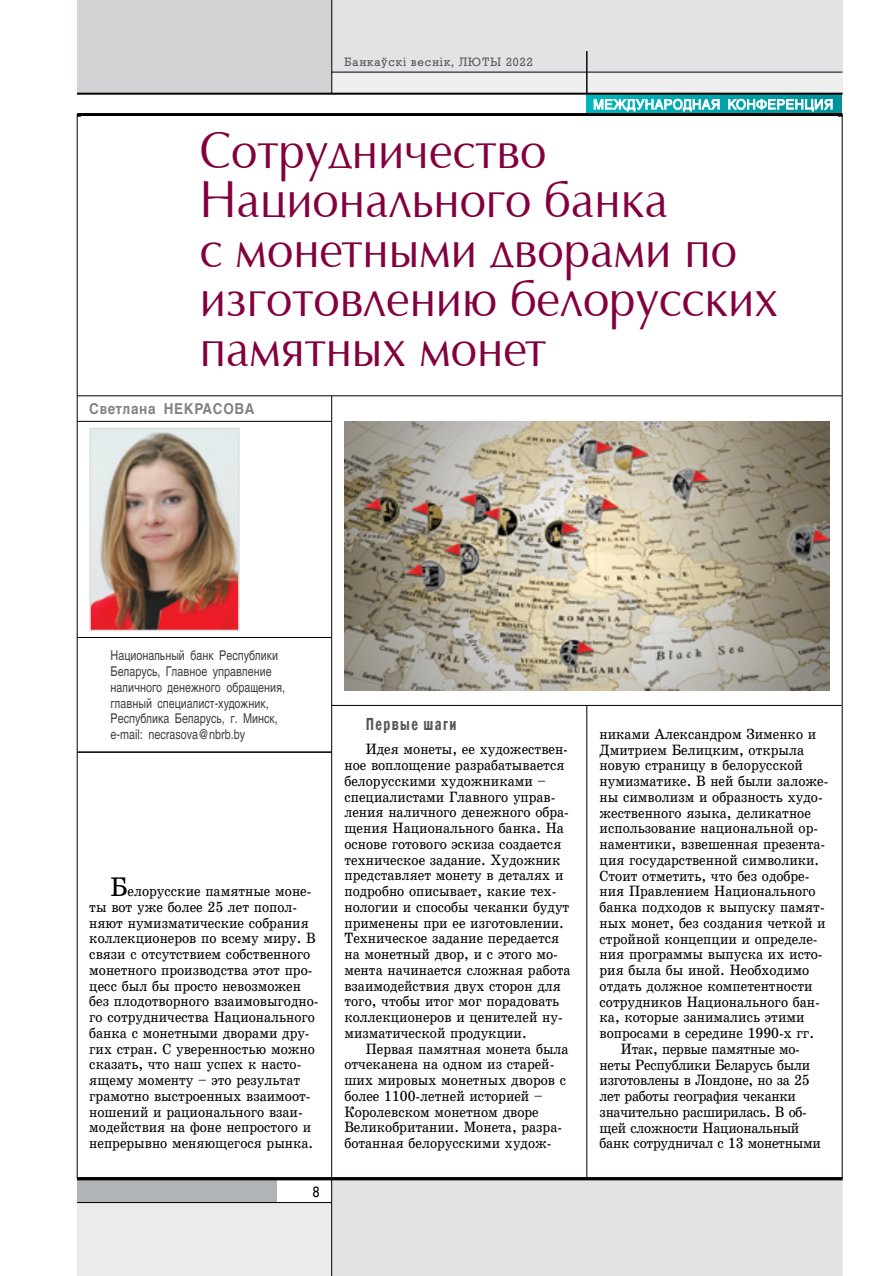
<style>
.page{position:relative;width:893px;height:1276px;background:#fff}
.page>*{position:absolute;margin:0;border:0;box-sizing:border-box;transform-origin:0 0}
.t1{font:52.5px/49.5px "AG Opus";color:#83003f;scale:.9 1}
.t2{font:600 condensed 18px "Franklin Gothic";letter-spacing:.1em;color:#58595b;scale:.8 1}
.t3{font:15px/15.8px "School Book C";color:#000;scale:.9 1}
.t4{font:15px "School Book C";letter-spacing:-.02em;color:#000;scale:.9 1}
.t5{font:700 15px "AG Helvetica";letter-spacing:.05em;color:#808285;scale:.9 1}
.t6{font:15px "Rodeo";color:#000;scale:.9 1}
.t7{font:13.5px/15.8px "AG Helvetica";color:#414042;scale:.8 1}
.t8{font:13.5px "AG Helvetica";letter-spacing:.04em;color:#fff;scale:.95 1}
.t9{font:12px "Rodeo";letter-spacing:.08em;color:#58595b}
.s1{font-size:27px}
</style>
<div class="page">
<div style="left:587px;top:94px;width:255px;height:21px;background:linear-gradient(to right,#01b5bc,#009298)"></div>
<svg style="left:594px;top:97px;width:126px;height:15px;background:#63cbcf"></svg>
<svg style="left:728px;top:99px;width:105px;height:13px"></svg>
<hr style="left:331px;top:115px;width:1px;height:1063px;background:#000">
<hr style="left:587px;top:115px;width:1px;height:1063px;background:#000">
<div style="left:77px;top:0;width:255px;height:94px;background:#d1d3d4"></div>
<div style="left:332px;top:0;width:510px;height:72px;background:#e2e3e4"></div>
<div style="left:332px;top:72px;width:510px;height:22px;background:#efeff0"></div>
<hr style="left:331px;top:0;width:1px;height:94px;background:#000">
<hr style="left:332px;top:72px;width:510px;height:1px;background:#000">
<div style="left:77px;top:1202px;width:255px;height:74px;background:#ebebec"></div>
<div style="left:77px;top:1180px;width:200px;height:22px;background:#b1b4b6"></div>
<div style="left:332px;top:1180px;width:510px;height:96px;background:#e2e3e4"></div>
<hr style="left:77px;top:1202px;width:255px;height:1px;background:#000">
<hr style="left:77px;top:1177px;width:765px;height:3px;background:#000">
<hr style="left:331px;top:1178px;width:1px;height:98px;background:#000">
<hr style="left:587px;top:51px;width:1px;height:43px;background:#000">
<hr style="left:77px;top:93px;width:765px;height:1px;background:#000">
<hr style="left:77px;top:113px;width:765px;height:3px;background:#000">
<div style="left:574px;top:396px;width:26px;height:309px;background:#fff"></div>
<hr style="left:77px;top:421px;width:254px;height:1px;background:#000">
<hr style="left:77px;top:637px;width:255px;height:1px;background:#000">
<img style="left:92px;top:431px;width:145px;height:197px">
<div style="left:89px;top:428px;width:151px;height:203px;border:2px solid #dcddde"></div>
<hr style="left:77px;top:751px;width:255px;height:2px;background:#000">
<hr style="left:77px;top:395px;width:765px;height:1px;background:#000">
<hr style="left:331px;top:705px;width:511px;height:1px;background:#000">
<img style="left:344px;top:421px;width:485px;height:269px">
<p class="t9" style="left:344px;top:55px;width:190px">Банкаўскі веснік, ЛЮТЫ 2022</p>
<p class="t8" style="left:593px;top:97px;width:254px">МЕЖДУНАРОДНАЯ КОНФЕРЕНЦИЯ</p>
<h1 class="t1" style="left:200px;top:128px;width:644px">Сотрудничество<br>Национального банка<br>с монетными дворами по изготовлению белорусских памятных монет</h1>
<p class="t5" style="left:89px;top:400px;width:185px">Светлана НЕКРАСОВА</p>
<p class="t7" style="left:111px;top:648px;width:220px">Национальный банк Республики<br>Беларусь, Главное управление наличного денежного обращения, главный специалист-художник,<br>Республика Беларусь, г. Минск, e-mail: necrasova@nbrb.by</p>
<p class="t3" style="left:89px;top:883px;width:256px;text-indent:21px"><span class="s1">Б</span>елорусские памятные моне&shy;ты вот уже более 25 лет попол&shy;няют нумизматические собрания коллекционеров по всему миру. В связи с отсутствием собственного монетного производства этот про&shy;цесс был бы просто невозможен без плодотворного взаимовыгодно&shy;го сотрудничества Национального банка с монетными дворами дру&shy;гих стран. С уверенностью можно сказать, что наш успех к насто&shy;ящему моменту – это результат грамотно выстроенных взаимоот&shy;ношений и рационального взаи&shy;модействия на фоне непростого и непрерывно меняющегося рынка.</p>
<p class="t6" style="left:313px;top:1183px;width:9px">8</p>
<p class="t2" style="left:366px;top:712px;width:115px">Первые шаги</p>
<p class="t3" style="left:344px;top:741px;width:253px;text-indent:21px">Идея монеты, ее художествен&shy;ное воплощение разрабатывается белорусскими художниками – специалистами Главного управ&shy;ления наличного денежного обра&shy;щения Национального банка. На основе готового эскиза создается техническое задание. Художник представляет монету в деталях и подробно описывает, какие тех&shy;нологии и способы чеканки будут применены при ее изготовлении.<br>Техническое задание передается на монетный двор, и с этого мо&shy;мента начинается сложная работа взаимодействия двух сторон для того, чтобы итог мог порадовать коллекционеров и ценителей ну&shy;мизматической продукции.</p>
<p class="t3" style="left:344px;top:1041px;width:251px;text-indent:21px">Первая памятная монета была отчеканена на одном из старей&shy;ших мировых монетных дворов с более 1100-летней историей –<br>Королевском монетном дворе<br>Великобритании. Монета, разра&shy;ботанная белорусскими худож-</p>
<p class="t3" style="left:600px;top:726px;width:242px">никами Александром Зименко и</p>
<p class="t3" style="left:600px;top:742px;width:229px">Дмитрием Белицким, открыла</p>
<p class="t3" style="left:600px;top:757px;width:228px">новую страницу в белорусской</p>
<p class="t3" style="left:600px;top:773px;width:256px">нумизматике. В ней были заложе-</p>
<p class="t3" style="left:600px;top:789px;width:249px">ны символизм и образность худо-</p>
<p class="t3" style="left:600px;top:805px;width:236px">жественного языка, деликатное</p>
<p class="t3" style="left:600px;top:820px;width:244px">использование национальной ор-</p>
<p class="t3" style="left:600px;top:836px;width:252px">наментики, взвешенная презента-</p>
<p class="t3" style="left:600px;top:852px;width:246px">ция государственной символики.</p>
<p class="t3" style="left:600px;top:868px;width:235px">Стоит отметить, что без одобре-</p>
<p class="t3" style="left:600px;top:883px;width:242px">ния Правлением Национального</p>
<p class="t3" style="left:600px;top:899px;width:252px">банка подходов к выпуску памят-</p>
<p class="t3" style="left:600px;top:915px;width:253px">ных монет, без создания четкой и</p>
<p class="t3" style="left:600px;top:931px;width:244px">стройной концепции и определе-</p>
<p class="t3" style="left:600px;top:946px;width:249px">ния программы выпуска их исто-</p>
<p class="t3" style="left:600px;top:962px;width:234px">рия была бы иной. Необходимо</p>
<p class="t3" style="left:600px;top:978px;width:238px">отдать должное компетентности</p>
<p class="t3" style="left:600px;top:994px;width:246px">сотрудников Национального бан-</p>
<p class="t3" style="left:600px;top:1009px;width:229px">ка, которые занимались этими</p>
<p class="t3" style="left:600px;top:1025px;width:240px">вопросами в середине 1990-х гг.</p>
<p class="t4" style="left:621px;top:1040px;width:201px">Итак, первые памятные мо-</p>
<p class="t4" style="left:600px;top:1056px;width:236px">неты Республики Беларусь были</p>
<p class="t4" style="left:600px;top:1072px;width:235px">изготовлены в Лондоне, но за 25</p>
<p class="t4" style="left:600px;top:1088px;width:220px">лет работы география чеканки</p>
<p class="t4" style="left:600px;top:1103px;width:232px">значительно расширилась. В об-</p>
<p class="t4" style="left:600px;top:1119px;width:223px">щей сложности Национальный</p>
<p class="t4" style="left:600px;top:1135px;width:247px">банк сотрудничал с 13 монетными</p>
</div>
